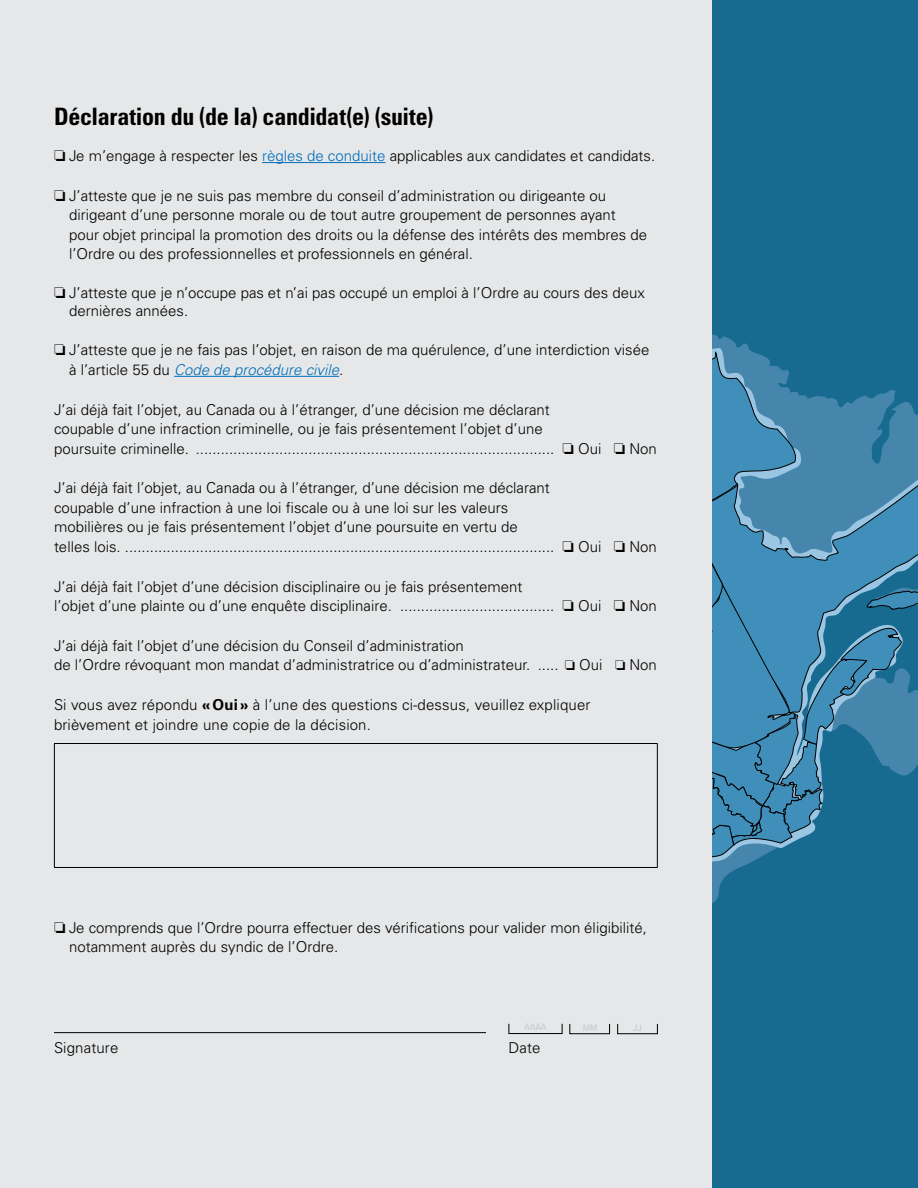
<style>
.page{position:relative;width:918px;height:1188px;background:#fff}
.page>*{position:absolute;margin:0;border:0;box-sizing:border-box;transform-origin:0 0}
.t1{font:700 condensed 24px "Univers LT Pro";letter-spacing:-.015em;color:#000}
.t2{font:300 15px/19.5px "Univers LT Pro 45";color:#000}
.t3{font:condensed 9px "Univers LT Pro";color:#c7c8ca}
.s1{color:#006fba}
.s2{font-style:italic;color:#006fba}
.s3{font-family:"Univers LT Pro 65";font-weight:700}
</style>
<div class="page">
<svg style="left:712px;top:0;width:206px;height:1188px;background:#27759b"></svg>
<div style="left:0;top:0;width:712px;height:1188px;background:#e6e7e8"></div>
<hr style="left:262px;top:162px;width:123px;height:1px;background:#006fba">
<hr style="left:174px;top:376px;width:165px;height:1px;background:#006fba">
<hr style="left:54px;top:743px;width:604px;height:1px;background:#000">
<hr style="left:54px;top:744px;width:1px;height:123px;background:#000">
<hr style="left:657px;top:744px;width:1px;height:123px;background:#000">
<hr style="left:54px;top:867px;width:604px;height:1px;background:#000">
<hr style="left:54px;top:1032px;width:432px;height:1px;background:#000">
<div style="left:617px;top:1024px;width:41px;height:10px;border:1px solid #000"></div>
<div style="left:569px;top:1024px;width:41px;height:10px;border:1px solid #000"></div>
<div style="left:508px;top:1023px;width:54px;height:11px;border:1px solid #000"></div>
<h1 class="t1" style="left:54px;top:102px;width:381px">Déclaration du (de la) candidat(e) (suite)</h1>
<p class="t2" style="left:54px;top:146px;width:603px">❏ Je m’engage à respecter les <span class="s1">règles de conduite</span> applicables aux candidates et candidats.</p>
<p class="t2" style="left:69px;top:185px;width:580px;text-indent:-15px">❏ J’atteste que je ne suis pas membre du conseil d’administration ou dirigeante ou dirigeant d’une personne morale ou de tout autre groupement de personnes ayant pour objet principal la promotion des droits ou la défense des intérêts des membres de l’Ordre ou des professionnelles et professionnels en général.</p>
<p class="t2" style="left:69px;top:283px;width:578px;line-height:18px;text-indent:-15px">❏ J’atteste que je n’occupe pas et n’ai pas occupé un emploi à l’Ordre au cours des deux dernières années.</p>
<p class="t2" style="left:69px;top:340px;width:582px;text-indent:-15px">❏ J’atteste que je ne fais pas l’objet, en raison de ma quérulence, d’une interdiction visée à l’article 55 du <span class="s2">Code de procédure civile</span>.</p>
<p class="t2" style="left:54px;top:399px;width:605px">J’ai déjà fait l’objet, au Canada ou à l’étranger, d’une décision me déclarant<br>coupable d’une infraction criminelle, ou je fais présentement l’objet d’une<br>poursuite criminelle. ...................................................................................... □ Oui □ Non</p>
<p class="t2" style="left:54px;top:478px;width:605px">J’ai déjà fait l’objet, au Canada ou à l’étranger, d’une décision me déclarant<br>coupable d’une infraction à une loi fiscale ou à une loi sur les valeurs<br>mobilières ou je fais présentement l’objet d’une poursuite en vertu de<br>telles lois. ....................................................................................................... □ Oui □ Non</p>
<p class="t2" style="left:54px;top:576px;width:605px">J’ai déjà fait l’objet d’une décision disciplinaire ou je fais présentement<br>l’objet d’une plainte ou d’une enquête disciplinaire. ..................................... □ Oui □ Non</p>
<p class="t2" style="left:54px;top:635px;width:604px">J’ai déjà fait l’objet d’une décision du Conseil d’administration<br>de l’Ordre révoquant mon mandat d’administratrice ou d’administrateur. ..... □ Oui □ Non</p>
<p class="t2" style="left:54px;top:695px;width:538px">Si vous avez répondu <span class="s3">«Oui »</span> à l’une des questions ci-dessus, veuillez expliquer brièvement et joindre une copie de la décision.</p>
<p class="t2" style="left:69px;top:917px;width:579px;text-indent:-15px">❏ Je comprends que l’Ordre pourra effectuer des vérifications pour valider mon éligibilité, notamment auprès du syndic de l’Ordre.</p>
<p class="t3" style="left:525px;top:1022px;width:23px">AAAA</p>
<p class="t3" style="left:583px;top:1022px;width:16px">MM</p>
<p class="t3" style="left:633px;top:1022px;width:10px">JJ</p>
<p class="t2" style="left:54px;top:1037px;width:66px">Signature</p>
<p class="t2" style="left:508px;top:1037px;width:34px">Date</p>
</div>
